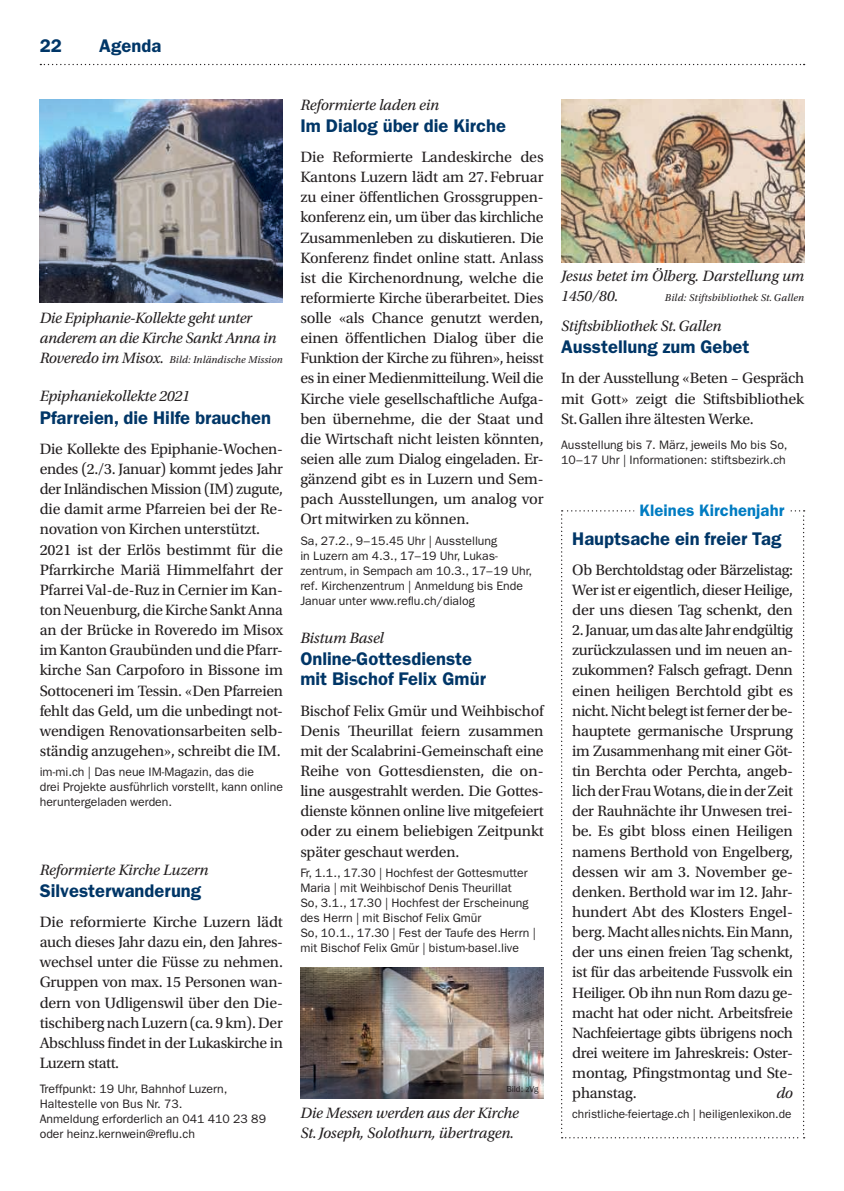
<style>
.page{position:relative;width:844px;height:1191px;background:#fff}
.page>*{position:absolute;margin:0;border:0;box-sizing:border-box;transform-origin:0 0}
.t1{font:600 18.38px/20.1px "ITC Franklin Gothic Std";color:#003667}
.t2{font:600 16.62px "ITC Franklin Gothic Std";letter-spacing:.005em;color:#007cc2}
.t3{font:15.75px/20.1px "Utopia Std";letter-spacing:-.01em;color:#231f20;text-align:justify}
.t4{font:italic 15.75px/20.1px "Utopia Std";letter-spacing:-.01em;color:#231f20}
.t5{font:12.25px/15px "ITC Franklin Gothic Std";color:#231f20}
.t6{font:11.9px "ITC Franklin Gothic Std";color:#231f20}
.t7{font:italic 10.5px "Utopia Std";letter-spacing:.015em;color:#231f20}
.t8{font:8.75px "ITC Franklin Gothic Std";color:#231f20}
.s1{font-size:15.75px}
</style>
<div class="page">
<img style="left:40px;top:99px;width:243px;height:204px">
<img style="left:300px;top:967px;width:243px;height:131px">
<img style="left:561px;top:99px;width:243px;height:164px">
<svg style="left:561px;top:510px;width:243px;height:628px"></svg>
<div style="left:634px;top:503px;width:155px;height:12px;background:#fff"></div>
<svg style="left:40px;top:64px;width:764px;height:1px"></svg>
<p class="t1" style="left:40px;top:36px;width:24px">22</p>
<p class="t1" style="left:99px;top:36px;width:64px">Agenda</p>
<p class="t4" style="left:300px;top:95px;width:140px">Reformierte laden ein</p>
<p class="t1" style="left:300px;top:115px;width:207px">Im Dialog über die Kirche</p>
<p class="t3" style="left:300px;top:147px;width:245px">Die Reformierte Landeskirche des Kantons Luzern lädt am 27. Februar zu einer öffentlichen Grossgruppen&shy;konferenz ein, um über das kirchliche Zusammenleben zu diskutieren. Die Konferenz findet online statt. Anlass ist die Kirchenordnung, welche die reformierte Kirche überarbeitet. Dies solle «als Chance genutzt werden, einen öffentlichen Dialog über die Funktion der Kirche zu führen», heisst es in einer Medienmitteilung. Weil die Kirche viele gesellschaftliche Aufga&shy;ben übernehme, die der Staat und die Wirtschaft nicht leisten könnten, seien alle zum Dialog eingeladen. Er&shy;gänzend gibt es in Luzern und Sem&shy;pach Ausstellungen, um analog vor Ort mitwirken zu können.</p>
<p class="t5" style="left:300px;top:533px;width:233px">Sa, 27.2., 9–15.45 Uhr | Ausstellung<br>in Luzern am 4.3., 17–19 Uhr, Lukas&shy;zentrum, in Sempach am 10.3., 17–19 Uhr, ref. Kirchenzentrum | Anmeldung bis Ende Januar unter www.reflu.ch/dialog</p>
<p class="t4" style="left:40px;top:308px;width:238px">Die Epiphanie-Kollekte geht unter anderem an die Kirche Sankt Anna in</p>
<p class="t7" style="left:40px;top:354px;width:245px"><span class="s1">Roveredo im Misox.</span> Bild: Inländische Mission</p>
<p class="t4" style="left:40px;top:386px;width:152px">Epiphaniekollekte 2021</p>
<p class="t1" style="left:40px;top:407px;width:233px">Pfarreien, die Hilfe brauchen</p>
<p class="t3" style="left:40px;top:439px;width:245px;text-align:left">Die Kollekte des Epiphanie-Wochen&shy;endes (2./3. Januar) kommt jedes Jahr der Inländischen Mission (IM) zugute, die damit arme Pfarreien bei der Re&shy;novation von Kirchen unterstützt.<br>2021 ist der Erlös bestimmt für die Pfarrkirche Mariä Himmelfahrt der Pfarrei Val-de-Ruz in Cernier im Kan&shy;ton Neuenburg, die Kirche Sankt Anna an der Brücke in Roveredo im Misox im Kanton Graubünden und die Pfarr&shy;kirche San Carpoforo in Bissone im Sottoceneri im Tessin. «Den Pfarreien fehlt das Geld, um die unbedingt not&shy;wendigen Renovationsarbeiten selb&shy;ständig anzugehen», schreibt die IM.</p>
<p class="t5" style="left:40px;top:764px;width:245px">im-mi.ch | Das neue IM-Magazin, das die<br>drei Projekte ausführlich vorstellt, kann online heruntergeladen werden.</p>
<p class="t4" style="left:300px;top:628px;width:85px">Bistum Basel</p>
<p class="t1" style="left:300px;top:649px;width:187px">Online-Gottesdienste mit Bischof Felix Gmür</p>
<p class="t3" style="left:300px;top:700px;width:245px">Bischof Felix Gmür und Weihbischof Denis Theurillat feiern zusammen mit der Scalabrini-Gemeinschaft eine Reihe von Gottesdiensten, die on&shy;line ausgestrahlt werden. Die Gottes&shy;dienste können online live mitgefeiert oder zu einem beliebigen Zeitpunkt später geschaut werden.</p>
<p class="t5" style="left:300px;top:865px;width:237px">Fr, 1.1., 17.30 | Hochfest der Gottesmutter Maria | mit Weihbischof Denis Theurillat<br>So, 3.1., 17.30 | Hochfest der Erscheinung des Herrn | mit Bischof Felix Gmür<br>So, 10.1., 17.30 | Fest der Taufe des Herrn | mit Bischof Felix Gmür | bistum-basel.live</p>
<p class="t4" style="left:40px;top:859px;width:170px">Reformierte Kirche Luzern</p>
<p class="t1" style="left:40px;top:880px;width:163px">Silvesterwanderung</p>
<p class="t3" style="left:40px;top:912px;width:245px">Die reformierte Kirche Luzern lädt auch dieses Jahr dazu ein, den Jahres&shy;wechsel unter die Füsse zu nehmen.<br>Gruppen von max. 15 Personen wan&shy;dern von Udligenswil über den Die&shy;tischiberg nach Luzern (ca. 9 km). Der Abschluss findet in der Lukaskirche in Luzern statt.</p>
<p class="t5" style="left:40px;top:1081px;width:228px">Treffpunkt: 19 Uhr, Bahnhof Luzern, Haltestelle von Bus Nr. 73.<br>Anmeldung erforderlich an 041 410 23 89 oder heinz.kernwein@reflu.ch</p>
<p class="t8" style="left:506px;top:1083px;width:34px">Bild: zVg</p>
<p class="t4" style="left:300px;top:1103px;width:220px">Die Messen werden aus der Kirche<br>St. Joseph, Solothurn, übertragen.</p>
<p class="t4" style="left:561px;top:266px;width:245px">Jesus betet im Ölberg. Darstellung um<br>1450/80.</p>
<p class="t7" style="left:664px;top:292px;width:141px">Bild: Stiftsbibliothek St. Gallen</p>
<p class="t4" style="left:561px;top:316px;width:162px">Stiftsbibliothek St. Gallen</p>
<p class="t1" style="left:561px;top:337px;width:190px">Ausstellung zum Gebet</p>
<p class="t3" style="left:561px;top:368px;width:245px">In der Ausstellung «Beten – Gespräch mit Gott» zeigt die Stiftsbibliothek St. Gallen ihre ältesten Werke.</p>
<p class="t5" style="left:561px;top:437px;width:228px">Ausstellung bis 7. März, jeweils Mo bis So,<br>10–17 Uhr | Informationen: stiftsbezirk.ch</p>
<p class="t2" style="left:639px;top:500px;width:146px">Kleines Kirchenjahr</p>
<p class="t1" style="left:572px;top:528px;width:210px">Hauptsache ein freier Tag</p>
<p class="t3" style="left:572px;top:560px;width:222px">Ob Berchtoldstag oder Bärzelistag:<br>Wer ist er eigentlich, dieser Heilige, der uns diesen Tag schenkt, den</p>
<p class="t3" style="left:572px;top:620px;width:222px">2. Januar, um das alte Jahr endgültig zurückzulassen und im neuen an&shy;zukommen? Falsch gefragt. Denn einen heiligen Berchtold gibt es nicht. Nicht belegt ist ferner der be&shy;hauptete germanische Ursprung im Zusammenhang mit einer Göt&shy;tin Berchta oder Perchta, angeb&shy;lich der Frau Wotans, die in der Zeit der Rauhnächte ihr Unwesen trei&shy;be. Es gibt bloss einen Heiligen namens Berthold von Engelberg, dessen wir am 3. November ge&shy;denken. Berthold war im 12. Jahr&shy;hundert Abt des Klosters Engel&shy;berg. Macht alles nichts. Ein Mann, der uns einen freien Tag schenkt, ist für das arbeitende Fussvolk ein Heiliger. Ob ihn nun Rom dazu ge&shy;macht hat oder nicht. Arbeitsfreie Nachfeiertage gibts übrigens noch drei weitere im Jahreskreis: Oster&shy;montag, Pfingstmontag und Ste&shy;phanstag.</p>
<p class="t4" style="left:776px;top:1083px;width:18px">do</p>
<p class="t6" style="left:572px;top:1107px;width:221px">christliche-feiertage.ch | heiligenlexikon.de</p>
</div>
